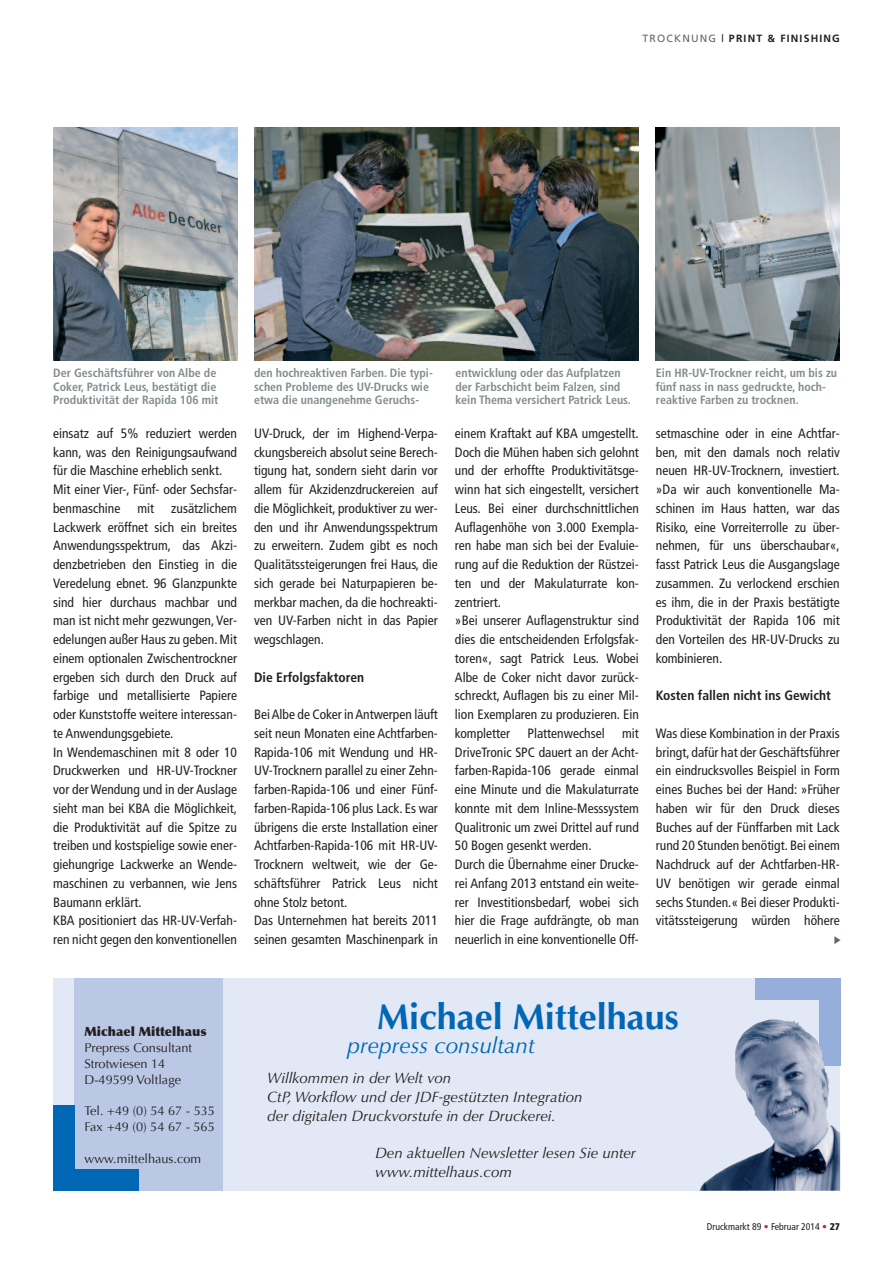
<style>
.page{position:relative;width:893px;height:1263px;background:#fff}
.page>*{position:absolute;margin:0;border:0;box-sizing:border-box;transform-origin:0 0}
.t1{font:700 36px "Optima LT Std";color:#0166b3}
.t2{font:italic 22.5px "Optima LT Std";color:#0166b3}
.t3{font:italic 15px/18.8px "Optima LT Std";color:#231f20}
.t4{font:condensed 13.5px/18.8px "Frutiger";color:#231f20}
.t5{font:700 condensed 13.5px "Frutiger";color:#231f20}
.t6{font:12.75px/15.8px "Optima";color:#231f20}
.t7{font:900 12.75px "Optima";color:#231f20}
.t8{font:700 condensed 12px/13.5px "Frutiger";color:#838c8e}
.t9{font:700 10.5px "Frutiger";letter-spacing:.11em;color:#231f20}
.t10{font:condensed 9.75px "Frutiger";color:#231f20}
.s1{font-weight:400;color:#60696a}
.s2{font-weight:400}
.s3{color:#c61882}
.s4{font-weight:900}
</style>
<div class="page">
<img style="left:254px;top:128px;width:385px;height:233px">
<img style="left:53px;top:128px;width:184px;height:233px">
<img style="left:656px;top:128px;width:184px;height:233px">
<div style="left:53px;top:978px;width:787px;height:213px;background:#e2e8f5"></div>
<div style="left:74px;top:978px;width:149px;height:213px;background:#bac8e6"></div>
<div style="left:755px;top:978px;width:85px;height:21px;background:#96afda"></div>
<div style="left:819px;top:980px;width:21px;height:85px;background:#96afda"></div>
<div style="left:53px;top:1169px;width:85px;height:22px;background:#0166b3"></div>
<div style="left:53px;top:1106px;width:21px;height:85px;background:#0166b3"></div>
<img style="left:703px;top:1026px;width:71px;height:158px">
<p class="t9" style="left:643px;top:34px;width:199px"><span class="s1">TROCKNUNG</span> <span class="s2">|</span> PRINT &amp; FINISHING</p>
<p class="t8" style="left:53px;top:367px;width:167px">Der Geschäftsführer von Albe de<br>Coker, Patrick Leus, bestätigt die<br>Produktivität der Rapida 106 mit</p>
<p class="t8" style="left:656px;top:367px;width:183px">Ein HR-UV-Trockner reicht, um bis zu fünf nass in nass gedruckte, hoch&shy;reaktive Farben zu trocknen.</p>
<p class="t8" style="left:254px;top:367px;width:180px">den hochreaktiven Farben. Die typi&shy;schen Probleme des UV-Drucks wie etwa die unangenehme Geruchs-</p>
<p class="t8" style="left:455px;top:367px;width:177px">entwicklung oder das Aufplatzen der Farbschicht beim Falzen, sind kein Thema versichert Patrick Leus.</p>
<p class="t4" style="left:53px;top:425px;width:185px">einsatz auf 5% reduziert werden kann, was den Reinigungsaufwand für die Maschine erheblich senkt.<br>Mit einer Vier-, Fünf- oder Sechsfar&shy;benmaschine</p>
<p class="t4" style="left:53px;top:500px;width:185px;text-indent:118px">zusätzlichem<br>Lackwerk eröffnet sich ein breites<br>Anwendungsspektrum, das Akzi&shy;denzbetrieben den Einstieg in die<br>Veredelung ebnet. 96 Glanzpunkte sind hier durchaus machbar und man ist nicht mehr gezwungen, Ver&shy;edelungen außer Haus zu geben.Mit einem optionalen Zwischentrockner ergeben sich durch den Druck auf farbige und metallisierte Papiere oder Kunststoffe weitere interessan&shy;te Anwendungsgebiete.<br>In Wendemaschinen mit 8 oder 10<br>Druckwerken und HR-UV-Trockner vor der Wendung und in der Auslage sieht man bei KBA die Möglichkeit, die Produktivität auf die Spitze zu treiben und kostspielige sowie ener&shy;giehungrige Lackwerke an Wende&shy;maschinen zu verbannen, wie Jens<br>Baumann erklärt.<br>KBA positioniert das HR-UV-Verfah&shy;ren nicht gegen den konventionellen</p>
<p class="t4" style="left:137px;top:500px;width:18px">mit</p>
<p class="t4" style="left:254px;top:425px;width:185px;text-align:justify">UV-Druck, der im Highend-Verpa&shy;ckungsbereich absolut seine Berech&shy;tigung hat, sondern sieht darin vor allem für Akzidenzdruckereien auf die Möglichkeit, produktiver zu wer&shy;den und ihr Anwendungsspektrum zu erweitern. Zudem gibt es noch Qualitätssteigerungen frei Haus, die sich gerade bei Naturpapieren be&shy;merkbar machen, da die hochreakti&shy;ven UV-Farben nicht in das Papier wegschlagen.</p>
<p class="t5" style="left:254px;top:671px;width:112px">Die Erfolgsfaktoren</p>
<p class="t4" style="left:254px;top:706px;width:185px">BeiAlbe de Coker inAntwerpen läuft seit neun Monaten eine Achtfarben-Rapida-106 mit Wendung und HR-UV-Trocknern parallel zu einer Zehn&shy;farben-Rapida-106 und einer Fünf&shy;farben-Rapida-106 plus Lack. Es war übrigens die erste Installation einer Achtfarben-Rapida-106 mit HR-UV-Trocknern weltweit, wie der Ge&shy;schäftsführer Patrick Leus nicht ohne Stolz betont.<br>Das Unternehmen hat bereits 2011 seinen gesamten Maschinenpark in</p>
<p class="t4" style="left:455px;top:425px;width:185px">einem Kraftakt auf KBA umgestellt.<br>Doch die Mühen haben sich gelohnt und der erhoffte Produktivitätsge&shy;winn hat sich eingestellt, versichert<br>Leus. Bei einer durchschnittlichen<br>Auflagenhöhe von 3.000 Exempla&shy;ren habe man sich bei der Evaluie&shy;rung auf die Reduktion der Rüstzei&shy;ten und der Makulaturrate kon&shy;zentriert.<br>»Bei unserer Auflagenstruktur sind dies die entscheidenden Erfolgsfak&shy;toren«, sagt Patrick Leus. Wobei<br>Albe de Coker nicht davor zurück&shy;schreckt, Auflagen bis zu einer Mil&shy;lion Exemplaren zu produzieren. Ein kompletter</p>
<p class="t4" style="left:527px;top:725px;width:79px">Plattenwechsel</p>
<p class="t4" style="left:455px;top:725px;width:185px;text-indent:167px">mit<br>DriveTronic SPC dauert an der Acht&shy;farben-Rapida-106 gerade einmal eine Minute und die Makulaturrate konnte mit dem Inline-Messsystem<br>Qualitronic um zwei Drittel auf rund<br>50 Bogen gesenkt werden.<br>Durch die Übernahme einer Drucke&shy;rei Anfang 2013 entstand ein weite&shy;rer Investitionsbedarf, wobei sich hier die Frage aufdrängte, ob man neuerlich in eine konventionelle Off-</p>
<p class="t4" style="left:656px;top:425px;width:185px;text-align:justify">setmaschine oder in eine Achtfar&shy;ben, mit den damals noch relativ neuen HR-UV-Trocknern, investiert. »Da wir auch konventionelle Ma&shy;schinen im Haus hatten, war das Risiko, eine Vorreiterrolle zu über&shy;nehmen, für uns überschaubar«, fasst Patrick Leus die Ausgangslage zusammen. Zu verlockend erschien es ihm, die in der Praxis bestätigte Produktivität der Rapida 106 mit den Vorteilen des HR-UV-Drucks zu kombinieren.</p>
<p class="t5" style="left:656px;top:690px;width:177px">Kosten fallen nicht ins Gewicht</p>
<p class="t4" style="left:656px;top:725px;width:185px;text-align:justify">Was diese Kombination in der Praxis bringt, dafür hat der Geschäftsführer ein eindrucksvolles Beispiel in Form eines Buches bei der Hand: »Früher haben wir für den Druck dieses Buches auf der Fünffarben mit Lack rund 20 Stunden benötigt. Bei einem Nachdruck auf der Achtfarben-HR-UV benötigen wir gerade einmal sechs Stunden.« Bei dieser Produkti&shy;vitätssteigerung würden höhere</p>
<p class="t7" style="left:84px;top:1024px;width:124px">Michael Mittelhaus</p>
<p class="t6" style="left:84px;top:1040px;width:109px">Prepress Consultant<br>Strotwiesen 14<br>D-49599 Voltlage</p>
<p class="t6" style="left:84px;top:1103px;width:132px">Tel. +49 (0) 54 67 - 535<br>Fax +49 (0) 54 67 - 565</p>
<p class="t6" style="left:84px;top:1150px;width:118px">www.mittelhaus.com</p>
<h1 class="t1" style="left:377px;top:1002px;width:303px">Michael Mittelhaus</h1>
<h2 class="t2" style="left:347px;top:1036px;width:189px">prepress consultant</h2>
<p class="t3" style="left:267px;top:1070px;width:317px">Willkommen in der Welt von<br>CtP, Workflow und der JDF-gestützten Integration der digitalen Druckvorstufe in der Druckerei.</p>
<p class="t3" style="left:375px;top:1145px;width:262px">Den aktuellen Newsletter lesen Sie unter www.mittelhaus.com</p>
<p class="t10" style="left:707px;top:1222px;width:134px">Druckmarkt 89 <span class="s3">•</span> Februar 2014 <span class="s3">•</span> <span class="s4">27</span></p>
</div>
